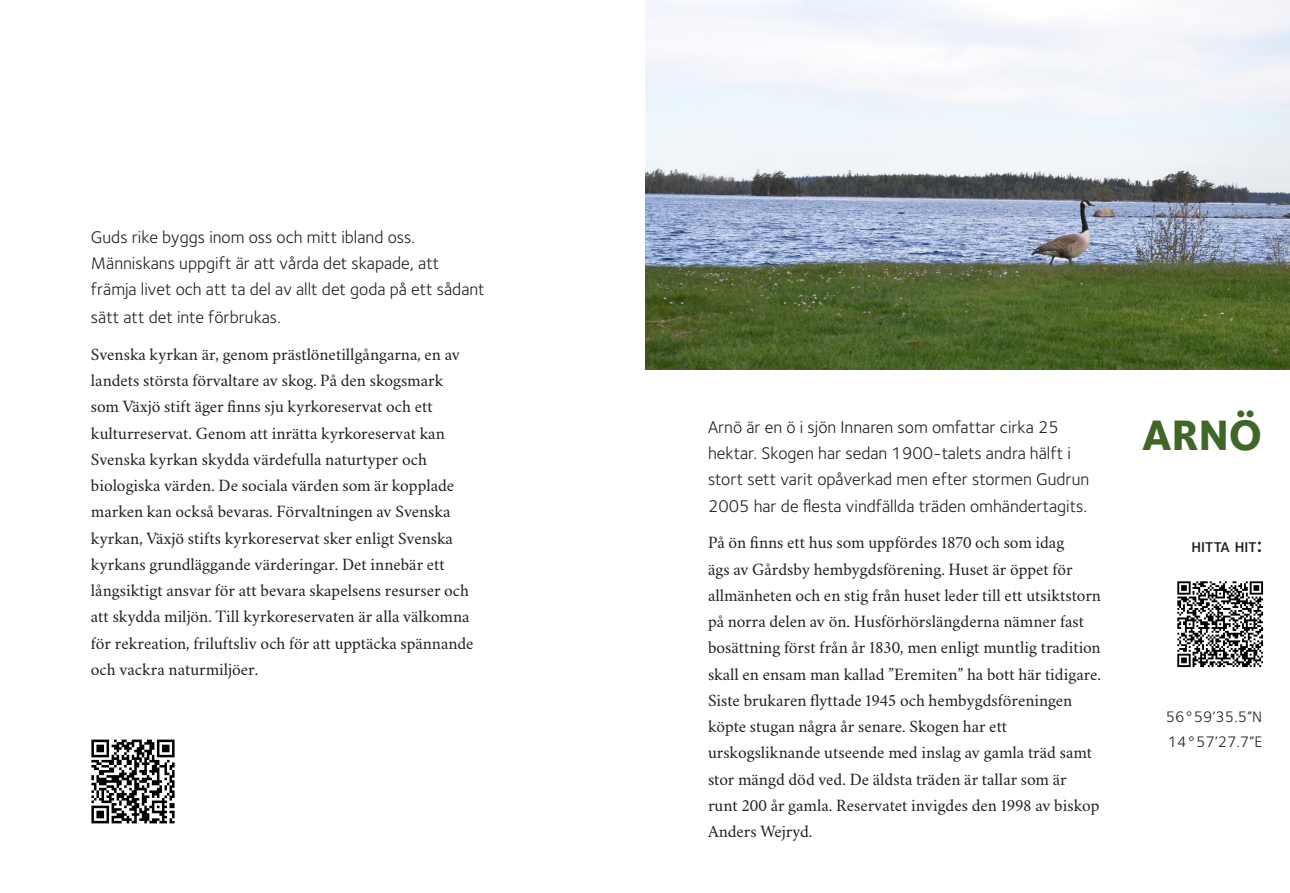
<style>
.page{position:relative;width:1290px;height:893px;background:#fff}
.page>*{position:absolute;margin:0;border:0;box-sizing:border-box;transform-origin:0 0}
.t1{font:800 44.1px "Foundry Sterling";color:#416728}
.t2{font:17.5px/26.2px "Crimson Svk 2.0";color:#231f20}
.t3{font:17.5px/26.2px "Foundry Sterling";color:#231f20}
.t4{font:15.75px "Foundry Sterling";color:#231f20}
.t5{font:600 14.7px "Foundry Sterling";color:#231f20}
.s1{font-size:21px}
</style>
<div class="page">
<img style="left:645px;top:0;width:645px;height:370px">
<img style="left:91px;top:739px;width:84px;height:85px">
<img style="left:1177px;top:581px;width:87px;height:87px">
<p class="t3" style="left:91px;top:223px;width:395px">Guds rike byggs inom oss och mitt ibland oss.<br>Människans uppgift är att vårda det skapade, att främja livet och att ta del av allt det goda på ett sådant</p>
<p class="t3" style="left:91px;top:304px;width:191px">sätt att det inte förbrukas.</p>
<p class="t2" style="left:91px;top:340px;width:384px">Svenska kyrkan är, genom prästlönetillgångarna, en av landets största förvaltare av skog. På den skogsmark som Växjö stift äger finns sju kyrkoreservat och ett kulturreservat. Genom att inrätta kyrkoreservat kan Svenska kyrkan skydda värdefulla naturtyper och biologiska värden. De sociala värden som är kopplade marken kan också bevaras. Förvaltningen av Svenska kyrkan, Växjö stifts kyrkoreservat sker enligt Svenska kyrkans grundläggande värderingar. Det innebär ett långsiktigt ansvar för att bevara skapelsens resurser och att skydda miljön. Till kyrkoreservaten är alla välkomna för rekreation, friluftsliv och för att upptäcka spännande och vackra naturmiljöer.</p>
<p class="t3" style="left:708px;top:414px;width:383px">Arnö är en ö i sjön Innaren som omfattar cirka 25 hektar. Skogen har sedan 1900-talets andra hälft i stort sett varit opåverkad men efter stormen Gudrun 2005 har de flesta vindfällda träden omhändertagits.</p>
<p class="t2" style="left:708px;top:528px;width:395px">På ön finns ett hus som uppfördes 1870 och som idag<br>ägs av Gårdsby hembygdsförening. Huset är öppet för allmänheten och en stig från huset leder till ett utsiktstorn på norra delen av ön. Husförhörslängderna nämner fast bosättning först från år 1830, men enligt muntlig tradition skall en ensam man kallad ”Eremiten” ha bott här tidigare.<br>Siste brukaren flyttade 1945 och hembygdsföreningen köpte stugan några år senare. Skogen har ett urskogsliknande utseende med inslag av gamla träd samt stor mängd död ved. De äldsta träden är tallar som är<br>runt 200 år gamla. Reservatet invigdes den 1998 av biskop Anders Wejryd.</p>
<p class="t1" style="left:1142px;top:408px;width:122px">ARNÖ</p>
<p class="t5" style="left:1191px;top:538px;width:72px">hitta hit<span class="s1">:</span></p>
<p class="t4" style="left:1166px;top:708px;width:98px">56°59’35.5”N</p>
<p class="t4" style="left:1168px;top:733px;width:96px">14°57’27.7”E</p>
</div>
